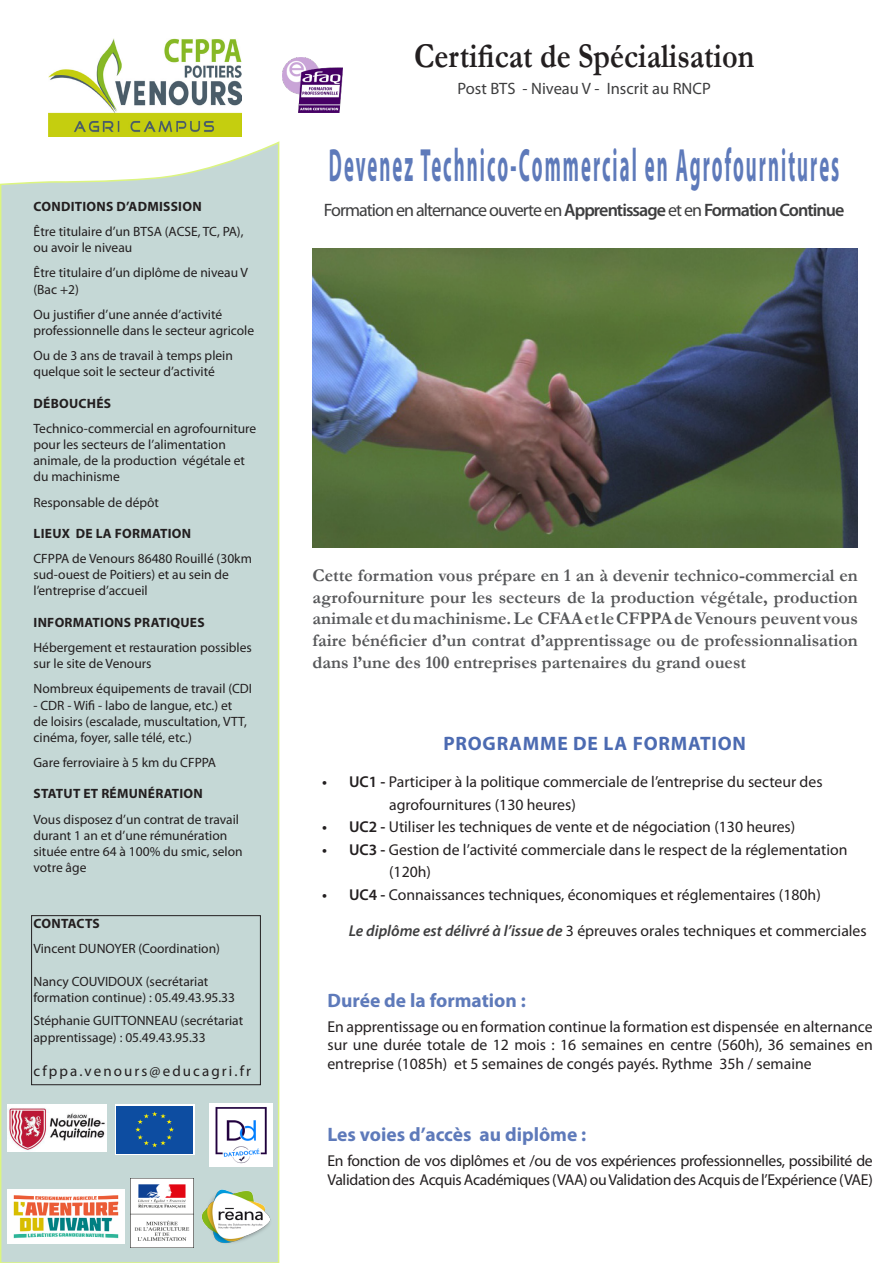
<style>
.page{position:relative;width:893px;height:1263px;background:#fff}
.page>*{position:absolute;margin:0;border:0;box-sizing:border-box;transform-origin:0 0}
.t1{font:700 46.8px "Myriad Pro";letter-spacing:.11em;color:#5e7aba;scale:.4 1}
.t2{font:700 35.1px "Garamond";color:#231f20;scale:.85 1}
.t3{font:700 19.5px "Myriad Pro";color:#5e7aba}
.t4{font:700 19.5px "Myriad Pro";letter-spacing:.04em;color:#4c6bb2}
.t5{font:700 18px/21.6px "Garamond";color:#57585a;text-align:justify}
.t6{font:18px "Myriad Pro";letter-spacing:-.05em;color:#3e3e3f}
.t7{font:16.5px "Myriad Pro";color:#3e3e3f}
.t8{font:15.75px/22.5px "Myriad Pro";color:#231f20}
.t9{font:15.75px/18.9px "Myriad Pro";letter-spacing:-.02em;color:#231f20}
.t10{font:15px "Myriad Pro";letter-spacing:.14em;color:#231f20}
.t11{font:13.5px/16.2px "Myriad Pro";color:#231f20}
.t12{font:700 13.5px "Myriad Pro";letter-spacing:.02em;color:#231f20}
.s1{font-weight:600}
.s2{font-weight:600;font-style:italic;color:#3e3e3f}
</style>
<div class="page">
<svg style="left:0;top:141px;width:280px;height:1122px;background:#cbdec7"></svg>
<div style="left:31px;top:915px;width:230px;height:170px;border:1px solid #231f20"></div>
<img style="left:48px;top:38px;width:194px;height:98px">
<img style="left:282px;top:57px;width:61px;height:56px">
<img style="left:8px;top:1105px;width:98px;height:47px">
<div style="left:115px;top:1104px;width:80px;height:51px;background:linear-gradient(to bottom,#fff,#fff)"></div>
<div style="left:116px;top:1106px;width:77px;height:47px;background:#0d4da1"></div>
<svg style="left:135px;top:1111px;width:39px;height:36px"></svg>
<img style="left:209px;top:1104px;width:64px;height:63px">
<img style="left:8px;top:1190px;width:116px;height:53px">
<img style="left:194px;top:1182px;width:83px;height:67px">
<img style="left:131px;top:1179px;width:63px;height:68px">
<img style="left:313px;top:249px;width:545px;height:298px">
<p class="t12" style="left:34px;top:197px;width:170px">CONDITIONS D’ADMISSION</p>
<p class="t11" style="left:33px;top:223px;width:211px">Être titulaire d’un BTSA (ACSE, TC, PA), ou avoir le niveau</p>
<p class="t11" style="left:33px;top:265px;width:216px">Être titulaire d’un diplôme de niveau V (Bac +2)</p>
<p class="t11" style="left:33px;top:306px;width:222px">Ou justifier d’une année d’activité professionnelle dans le secteur agricole</p>
<p class="t11" style="left:33px;top:347px;width:201px">Ou de 3 ans de travail à temps plein quelque soit le secteur d’activité</p>
<p class="t12" style="left:34px;top:394px;width:79px">DÉBOUCHÉS</p>
<p class="t11" style="left:33px;top:420px;width:224px">Technico-commercial en agrofourniture pour les secteurs de l’alimentation animale, de la production végétale et du machinisme</p>
<p class="t11" style="left:33px;top:494px;width:127px">Responsable de dépôt</p>
<p class="t12" style="left:34px;top:524px;width:159px">LIEUX DE LA FORMATION</p>
<p class="t11" style="left:33px;top:550px;width:220px">CFPPA de Venours 86480 Rouillé (30km sud-ouest de Poitiers) et au sein de l’entreprise d’accueil</p>
<p class="t12" style="left:34px;top:613px;width:173px">INFORMATIONS PRATIQUES</p>
<p class="t11" style="left:33px;top:639px;width:220px">Hébergement et restauration possibles sur le site de Venours</p>
<p class="t11" style="left:33px;top:680px;width:220px">Nombreux équipements de travail (CDI</p>
<p class="t11" style="left:33px;top:697px;width:215px">- CDR - Wifi - labo de langue, etc.) et de loisirs (escalade, muscultation, VTT, cinéma, foyer, salle télé, etc.)</p>
<p class="t11" style="left:33px;top:754px;width:184px">Gare ferroviaire à 5 km du CFPPA</p>
<p class="t12" style="left:34px;top:785px;width:171px">STATUT ET RÉMUNÉRATION</p>
<p class="t11" style="left:33px;top:811px;width:211px">Vous disposez d’un contrat de travail durant 1 an et d’une rémunération située entre 64 à 100% du smic, selon votre âge</p>
<p class="t12" style="left:34px;top:914px;width:68px">CONTACTS</p>
<p class="t11" style="left:33px;top:940px;width:188px">Vincent DUNOYER (Coordination)</p>
<p class="t11" style="left:33px;top:973px;width:176px">Nancy COUVIDOUX (secrétariat</p>
<p class="t11" style="left:33px;top:989px;width:203px">formation continue) : 05.49.43.95.33</p>
<p class="t11" style="left:33px;top:1012px;width:211px">Stéphanie GUITTONNEAU (secrétariat apprentissage) : 05.49.43.95.33</p>
<p class="t10" style="left:33px;top:1062px;width:219px">cfppa.venours@educagri.fr</p>
<p class="t2" style="left:414px;top:32px;width:402px">Certificat de Spécialisation</p>
<p class="t7" style="left:457px;top:78px;width:255px">Post BTS - Niveau V - Inscrit au RNCP</p>
<p class="t1" style="left:329px;top:135px;width:1278px">Devenez Technico-Commercial en Agrofournitures</p>
<p class="t6" style="left:324px;top:199px;width:522px">Formation en alternance ouverte en <span class="s1">Apprentissage</span> et en <span class="s1">Formation Continue</span></p>
<p class="t5" style="left:313px;top:565px;width:547px">Cette formation vous prépare en 1 an à devenir technico-commercial en agrofourniture pour les secteurs de la production végétale, production animale et du machinisme. Le CFAA et le CFPPA de Venours peuvent vous faire bénéficier d’un contrat d’apprentissage ou de professionnalisation dans l’une des 100 entreprises partenaires du grand ouest</p>
<p class="t4" style="left:443px;top:731px;width:304px">PROGRAMME DE LA FORMATION</p>
<p class="t8" style="left:389px;top:771px;width:435px;text-indent:-67px"><span class="s1">• UC1 -</span> Participer à la politique commerciale de l’entreprise du secteur des agrofournitures (130 heures)</p>
<p class="t8" style="left:322px;top:816px;width:475px"><span class="s1">• UC2 -</span> Utiliser les techniques de vente et de négociation (130 heures)</p>
<p class="t8" style="left:389px;top:838px;width:460px;text-indent:-67px"><span class="s1">• UC3 -</span> Gestion de l’activité commerciale dans le respect de la réglementation (120h)</p>
<p class="t8" style="left:322px;top:883px;width:500px"><span class="s1">• UC4 -</span> Connaissances techniques, économiques et réglementaires (180h)</p>
<p class="t8" style="left:349px;top:919px;width:520px"><span class="s2">Le diplôme est délivré à l’issue de</span> 3 épreuves orales techniques et commerciales</p>
<p class="t3" style="left:327px;top:987px;width:200px">Durée de la formation :</p>
<p class="t8" style="left:327px;top:1016px;width:547px;line-height:18.9px;text-align:justify">En apprentissage ou en formation continue la formation est dispensée en alternance sur une durée totale de 12 mois : 16 semaines en centre (560h), 36 semaines en entreprise (1085h) et 5 semaines de congés payés. Rythme 35h / semaine</p>
<p class="t3" style="left:327px;top:1122px;width:260px">Les voies d’accès au diplôme :</p>
<p class="t9" style="left:327px;top:1151px;width:547px">En fonction de vos diplômes et /ou de vos expériences professionnelles, possibilité de<br>Validation des Acquis Académiques (VAA) ou Validation des Acquis de l’Expérience (VAE)</p>
</div>
